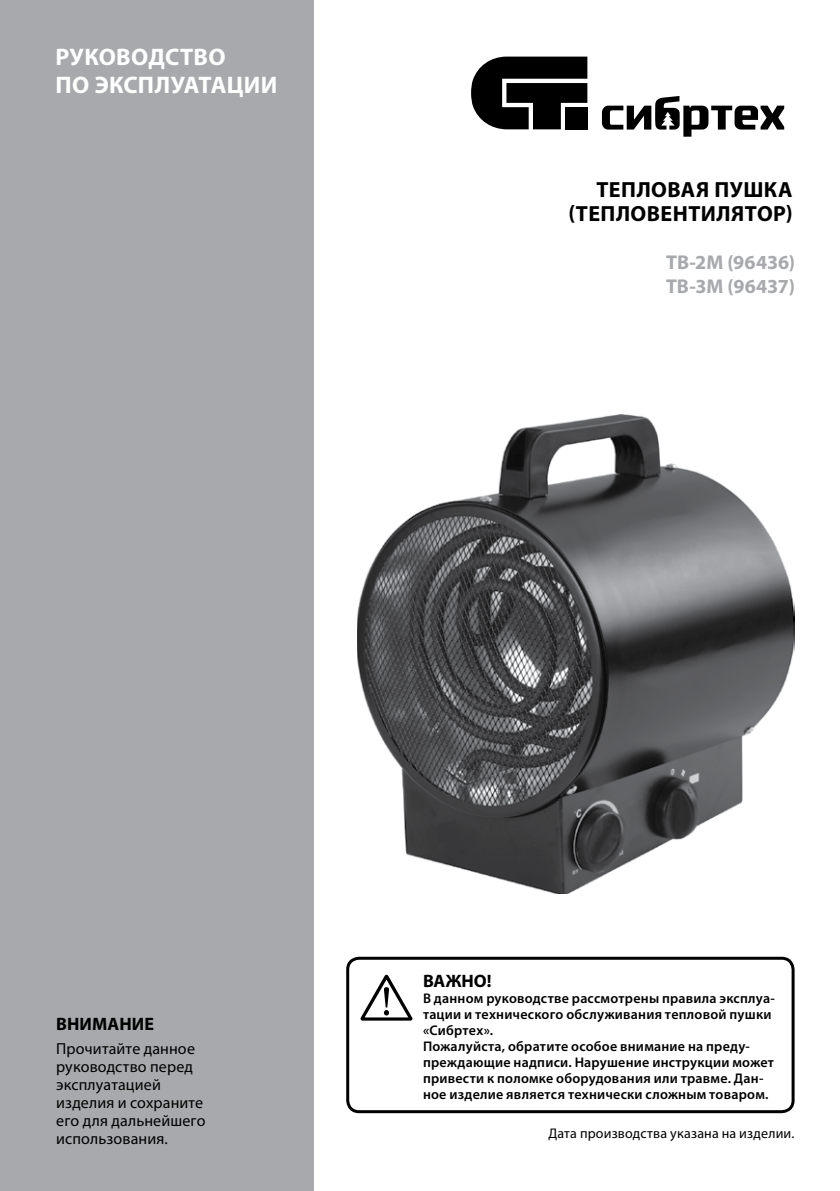
<style>
.page{position:relative;width:840px;height:1191px;background:#fff}
.page>*{position:absolute;margin:0;border:0;box-sizing:border-box;transform-origin:0 0}
.t1{font:700 24px/28px "Myriad Pro";letter-spacing:.01em;color:#fff}
.t2{font:700 22px/24px "Myriad Pro";letter-spacing:.02em;color:#000;text-align:right}
.t3{font:700 20px/24px "Myriad Pro";color:#a7a9ac}
.t4{font:700 18px "Myriad Pro";letter-spacing:.005em;color:#000}
.t5{font:700 18px "Myriad Pro";color:#000}
.t6{font:16px/18px "Myriad Pro";letter-spacing:.01em;color:#000}
.t7{font:600 14px/16px "Myriad Pro";letter-spacing:.015em;color:#000}
.t8{font:14px "Myriad Pro";letter-spacing:.015em;color:#000}
</style>
<div class="page">
<div style="left:0;top:0;width:314px;height:1191px;background:#a7a9ac"></div>
<svg style="left:471px;top:57px;width:116px;height:72px"></svg>
<svg style="left:601px;top:96px;width:182px;height:41px"></svg>
<svg style="left:360px;top:974px;width:52px;height:46px"></svg>
<div style="left:346px;top:956px;width:448px;height:157px;border:3px solid #000;border-radius:11px"></div>
<img style="left:357px;top:414px;width:436px;height:479px">
<h1 class="t1" style="left:56px;top:42px;width:223px">РУКОВОДСТВО<br>ПО ЭКСПЛУАТАЦИИ</h1>
<h2 class="t2" style="left:568px;top:176px;width:225px">ТЕПЛОВАЯ ПУШКА (ТЕПЛОВЕНТИЛЯТОР)</h2>
<h3 class="t3" style="left:665px;top:249px;width:131px">ТВ-2М (96436)<br>ТВ-3М (96437)</h3>
<p class="t4" style="left:56px;top:1012px;width:99px">ВНИМАНИЕ</p>
<p class="t6" style="left:56px;top:1039px;width:151px">Прочитайте данное руководство перед эксплуатацией изделия и сохраните его для дальнейшего использования.</p>
<p class="t5" style="left:423px;top:968px;width:70px">ВАЖНО!</p>
<p class="t7" style="left:423px;top:989px;width:353px">В данном руководстве рассмотрены правила эксплуа&shy;тации и технического обслуживания тепловой пушки «Сибртех».<br>Пожалуйста, обратите особое внимание на преду&shy;преждающие надписи. Нарушение инструкции может привести к поломке оборудования или травме. Дан&shy;ное изделие является технически сложным товаром.</p>
<p class="t8" style="left:548px;top:1125px;width:247px">Дата производства указана на изделии.</p>
</div>
